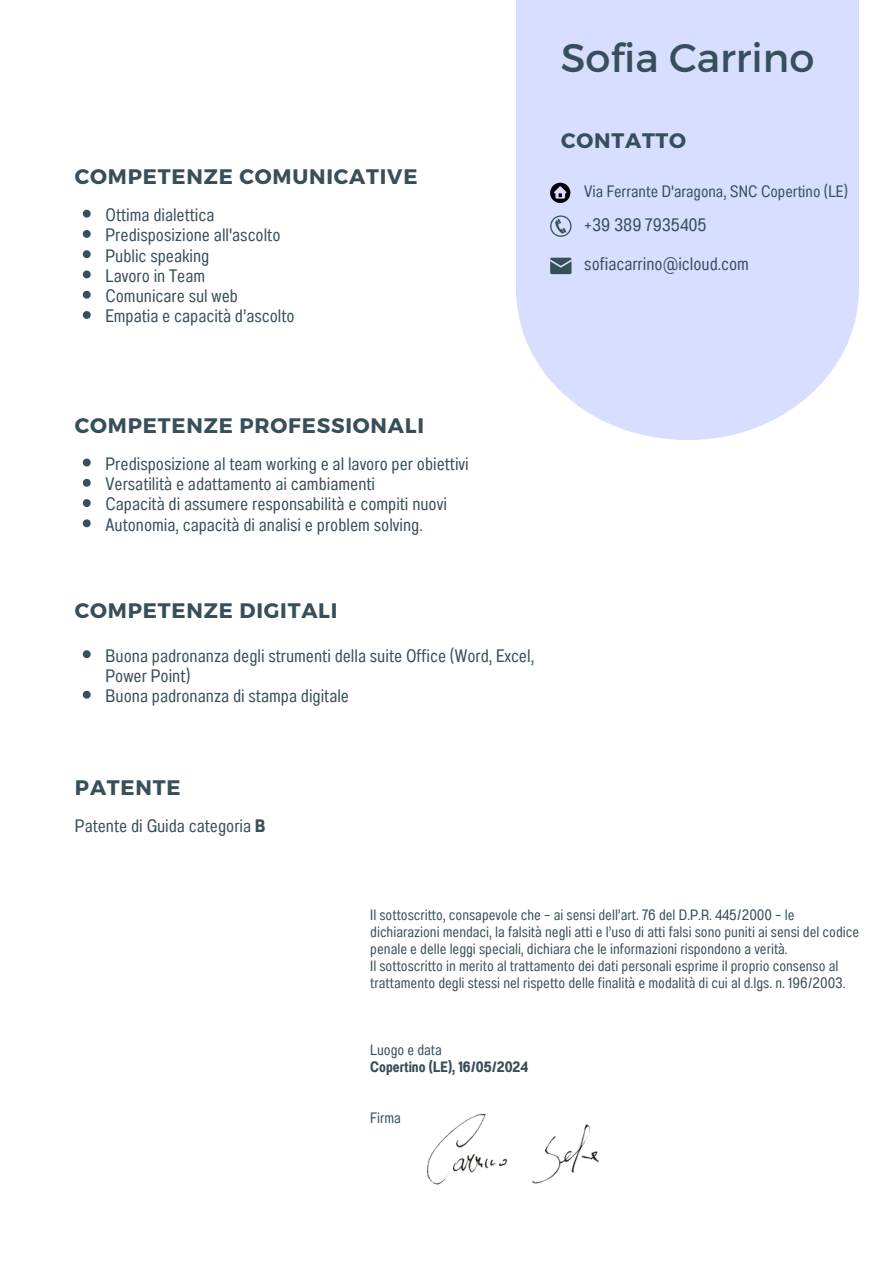
<style>
.page{position:relative;width:894px;height:1264px;background:#fff}
.page>*{position:absolute;margin:0;border:0;box-sizing:border-box;transform-origin:0 0}
.t1{font:39.9px "Montserrat";color:#374f59}
.t2{font:700 21px "Montserrat";letter-spacing:.04em;color:#374f59}
.t3{font:18px/20.2px "Anantason Wd 62";color:#374f59}
.t4{font:16.5px "Anantason Wd 62";color:#374f59}
.t5{font:15px/16.8px "Anantason Wd 62";color:#374f59}
.t6{font:15px "Anantason Bold Wd 62";color:#374f59}
.s1{font-family:"Anantason Bold Wd 62"}
</style>
<div class="page">
<svg style="left:516px;top:0;width:342px;height:440px;background:#d9e0ff"></svg>
<svg style="left:550px;top:215px;width:21px;height:22px"></svg>
<svg style="left:550px;top:258px;width:21px;height:16px"></svg>
<svg style="left:550px;top:183px;width:20px;height:20px"></svg>
<img style="left:427px;top:1113px;width:173px;height:72px">
<svg style="left:83px;top:210px;width:8px;height:8px"></svg>
<svg style="left:83px;top:230px;width:8px;height:8px"></svg>
<svg style="left:83px;top:250px;width:8px;height:8px"></svg>
<svg style="left:83px;top:270px;width:8px;height:8px"></svg>
<svg style="left:83px;top:291px;width:8px;height:8px"></svg>
<svg style="left:83px;top:311px;width:8px;height:8px"></svg>
<svg style="left:83px;top:458px;width:8px;height:8px"></svg>
<svg style="left:83px;top:479px;width:8px;height:7px"></svg>
<svg style="left:83px;top:499px;width:8px;height:8px"></svg>
<svg style="left:83px;top:519px;width:8px;height:8px"></svg>
<svg style="left:83px;top:650px;width:8px;height:8px"></svg>
<svg style="left:83px;top:690px;width:8px;height:8px"></svg>
<p class="t1" style="left:560px;top:32px;width:255px">Sofia Carrino</p>
<p class="t2" style="left:75px;top:163px;width:344px">COMPETENZE COMUNICATIVE</p>
<h3 class="t3" style="left:105px;top:205px;width:110px">Ottima dialettica</h3>
<p class="t3" style="left:105px;top:225px;width:176px">Predisposizione all'ascolto</p>
<h3 class="t3" style="left:105px;top:245px;width:105px">Public speaking</h3>
<h2 class="t3" style="left:105px;top:265px;width:101px">Lavoro in Team</h2>
<p class="t3" style="left:105px;top:286px;width:134px">Comunicare sul web</p>
<p class="t3" style="left:105px;top:306px;width:191px">Empatia e capacità d’ascolto</p>
<h3 class="t2" style="left:561px;top:127px;width:127px">CONTATTO</h3>
<p class="t4" style="left:584px;top:182px;width:265px">Via Ferrante D'aragona, SNC Copertino (LE)</p>
<h1 class="t3" style="left:584px;top:214px;width:124px">+39 389 7935405</h1>
<h2 class="t3" style="left:584px;top:254px;width:166px">sofiacarrino@icloud.com</h2>
<p class="t2" style="left:75px;top:412px;width:350px">COMPETENZE PROFESSIONALI</p>
<p class="t3" style="left:105px;top:453px;width:364px">Predisposizione al team working e al lavoro per obiettivi</p>
<p class="t3" style="left:105px;top:474px;width:271px">Versatilità e adattamento ai cambiamenti</p>
<p class="t3" style="left:105px;top:494px;width:343px">Capacità di assumere responsabilità e compiti nuovi</p>
<h2 class="t3" style="left:105px;top:514px;width:318px">Autonomia, capacità di analisi e problem solving.</h2>
<p class="t2" style="left:75px;top:597px;width:264px">COMPETENZE DIGITALI</p>
<h2 class="t3" style="left:105px;top:645px;width:430px">Buona padronanza degli strumenti della suite Office (Word, Excel,<br>Power Point)</h2>
<h3 class="t3" style="left:105px;top:685px;width:245px">Buona padronanza di stampa digitale</h3>
<p class="t2" style="left:75px;top:773px;width:107px">PATENTE</p>
<p class="t3" style="left:75px;top:815px;width:192px">Patente di Guida categoria <span class="s1">B</span></p>
<p class="t5" style="left:370px;top:906px;width:490px">Il sottoscritto, consapevole che – ai sensi dell’art. 76 del D.P.R. 445/2000 – le dichiarazioni mendaci, la falsità negli atti e l’uso di atti falsi sono puniti ai sensi del codice penale e delle leggi speciali, dichiara che le informazioni rispondono a verità.</p>
<p class="t5" style="left:370px;top:957px;width:476px">Il sottoscritto in merito al trattamento dei dati personali esprime il proprio consenso al trattamento degli stessi nel rispetto delle finalità e modalità di cui al d.lgs. n. 196/2003.</p>
<p class="t5" style="left:370px;top:1041px;width:73px">Luogo e data</p>
<h2 class="t6" style="left:370px;top:1058px;width:159px">Copertino (LE), 16/05/2024</h2>
<p class="t5" style="left:370px;top:1109px;width:32px">Firma</p>
</div>
